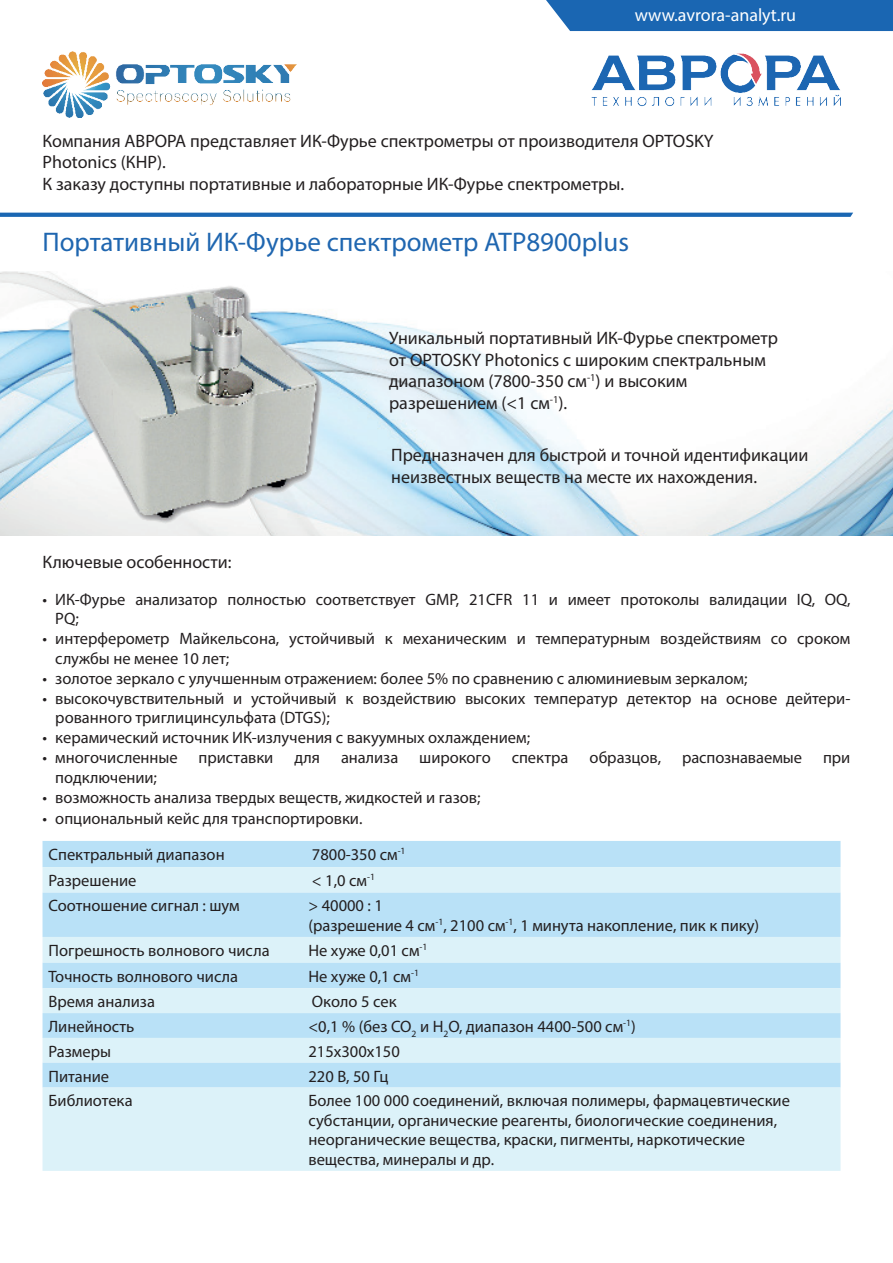
<style>
.page{position:relative;width:893px;height:1263px;background:#fff}
.page>*{position:absolute;margin:0;border:0;box-sizing:border-box;transform-origin:0 0}
.t1{font:27px "Myriad Pro";color:#1f66b0}
.t2{font:18px/21.6px "Myriad Pro";color:#231f20}
.t3{font:18px "Myriad Pro";color:#fff}
.t4{font:16.5px/19.5px "Myriad Pro";color:#231f20}
</style>
<div class="page">
<img style="left:0;top:272px;width:893px;height:263px">
<div style="left:546px;top:0;width:347px;height:31px;background:#1a66b2"></div>
<svg style="left:0;top:213px;width:853px;height:4px;background:#206ab4"></svg>
<img style="left:592px;top:54px;width:248px;height:53px">
<svg style="left:43px;top:841px;width:797px;height:246px;background:#c7e8f7"></svg>
<div style="left:43px;top:1087px;width:797px;height:84px;background:#dcf2f9"></div>
<img style="left:43px;top:51px;width:254px;height:67px">
<img style="left:0;top:276px;width:424px;height:260px">
<p class="t3" style="left:635px;top:4px;width:163px">www.avrora-analyt.ru</p>
<p class="t2" style="left:43px;top:130px;width:673px">Компания АВРОРА представляет ИК-Фурье спектрометры от производителя OPTOSKY<br>Photonics (КНР).<br>К заказу доступны портативные и лабораторные ИК-Фурье спектрометры.</p>
<h1 class="t1" style="left:43px;top:226px;width:588px">Портативный ИК-Фурье спектрометр ATP8900plus</h1>
<p class="t2" style="left:389px;top:327px;width:390px">Уникальный портативный ИК-Фурье спектрометр от OPTOSKY Photonics с широким спектральным диапазоном (7800-350 cм<sup>-1</sup>) и высоким разрешением (&lt;1 cм<sup>-1</sup>).</p>
<p class="t2" style="left:391px;top:444px;width:419px">Предназначен для быстрой и точной идентификации неизвестных веществ на месте их нахождения.</p>
<p class="t2" style="left:43px;top:550px;width:191px">Ключевые особенности:</p>
<p class="t4" style="left:55px;top:589px;width:797px;text-indent:-13px">• ИК-Фурье анализатор полностью соответствует GMP, 21CFR 11 и имеет протоколы валидации IQ, OQ,<br>PQ;</p>
<p class="t4" style="left:55px;top:628px;width:797px;text-indent:-13px">• интерферометр Майкельсона, устойчивый к механическим и температурным воздействиям со сроком службы не менее 10 лет;</p>
<p class="t4" style="left:43px;top:668px;width:706px">• золотое зеркало с улучшенным отражением: более 5% по сравнению с алюминиевым зеркалом;</p>
<p class="t4" style="left:55px;top:688px;width:797px;text-indent:-13px">• высокочувствительный и устойчивый к воздействию высоких температур детектор на основе дейтери&shy;рованного триглицинсульфата (DTGS);</p>
<p class="t4" style="left:43px;top:728px;width:489px">• керамический источник ИК-излучения с вакуумных охлаждением;</p>
<p class="t4" style="left:43px;top:747px;width:137px">• многочисленные</p>
<p class="t4" style="left:199px;top:747px;width:76px">приставки</p>
<p class="t4" style="left:294px;top:747px;width:27px">для</p>
<p class="t4" style="left:341px;top:747px;width:59px">анализа</p>
<p class="t4" style="left:419px;top:747px;width:73px">широкого</p>
<p class="t4" style="left:512px;top:747px;width:58px">спектра</p>
<p class="t4" style="left:590px;top:747px;width:73px">образцов,</p>
<p class="t4" style="left:682px;top:747px;width:121px">распознаваемые</p>
<p class="t4" style="left:823px;top:747px;width:29px">при</p>
<p class="t4" style="left:55px;top:767px;width:103px">подключении;</p>
<p class="t4" style="left:43px;top:787px;width:440px">• возможность анализа твердых веществ, жидкостей и газов;</p>
<p class="t4" style="left:49px;top:801px;width:315px;line-height:35.5px;text-indent:-6px">• опциональный кейс для транспортировки.<br>Спектральный диапазон</p>
<p class="t4" style="left:312px;top:844px;width:95px">7800-350 cм<sup>-1</sup></p>
<p class="t4" style="left:49px;top:870px;width:89px">Разрешение</p>
<p class="t4" style="left:312px;top:870px;width:65px">&lt; 1,0 cм<sup>-1</sup></p>
<p class="t4" style="left:49px;top:896px;width:193px">Соотношение сигнал : шум</p>
<p class="t4" style="left:308px;top:896px;width:452px">&gt; 40000 : 1<br>(разрешение 4 см<sup>-1</sup>, 2100 см<sup>-1</sup>, 1 минута накопление, пик к пику)</p>
<p class="t4" style="left:49px;top:940px;width:223px">Погрешность волнового числа</p>
<p class="t4" style="left:308px;top:940px;width:121px">Не хуже 0,01 cм<sup>-1</sup></p>
<p class="t4" style="left:49px;top:966px;width:191px">Точность волнового числа</p>
<p class="t4" style="left:308px;top:966px;width:112px">Не хуже 0,1 cм<sup>-1</sup></p>
<p class="t4" style="left:49px;top:991px;width:108px">Время анализа</p>
<p class="t4" style="left:312px;top:991px;width:86px">Около 5 сек</p>
<p class="t4" style="left:49px;top:1016px;width:87px">Линейность</p>
<p class="t4" style="left:308px;top:1016px;width:329px">&lt;0,1 % (без CO<sub>2</sub> и H<sub>2</sub>O, диапазон 4400-500 cм<sup>-1</sup>)</p>
<p class="t4" style="left:49px;top:1041px;width:64px">Размеры</p>
<p class="t4" style="left:308px;top:1041px;width:93px">215х300х150</p>
<p class="t4" style="left:49px;top:1066px;width:62px">Питание</p>
<p class="t4" style="left:308px;top:1066px;width:82px">220 В, 50 Гц</p>
<p class="t4" style="left:49px;top:1091px;width:86px">Библиотека</p>
<p class="t4" style="left:308px;top:1091px;width:483px">Более 100 000 соединений, включая полимеры, фармацевтические субстанции, органические реагенты, биологические соединения, неорганические вещества, краски, пигменты, наркотические вещества, минералы и др.</p>
</div>
